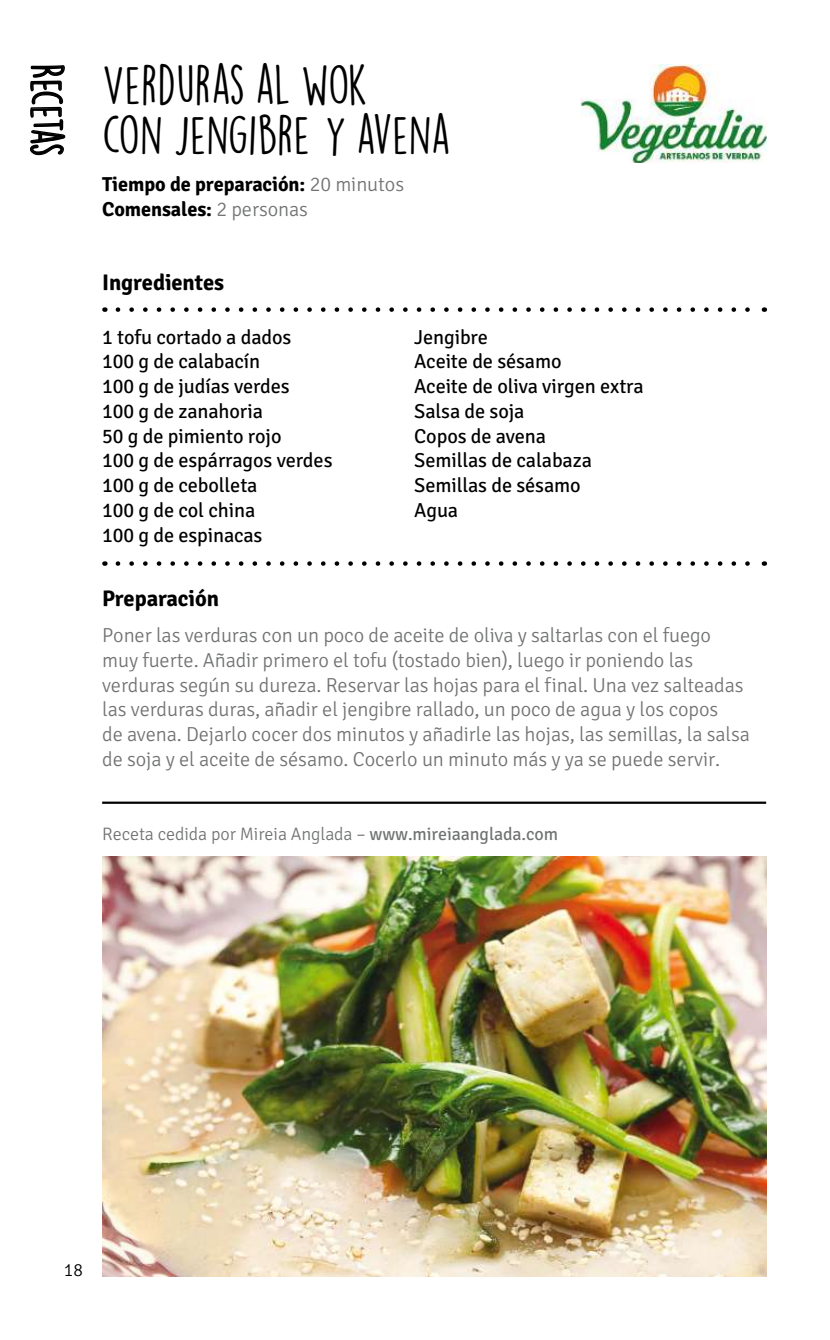
<style>
.page{position:relative;width:830px;height:1340px;background:#fff}
.page>*{position:absolute;margin:0;border:0;box-sizing:border-box;transform-origin:0 0}
.t1{font:49.5px/49.5px "DK Lemon Yellow Sun";color:#000}
.t2{font:40.5px "DK Lemon Yellow Sun";letter-spacing:-.04em;color:#000}
.t3{font:700 22.5px "Signika Negative";letter-spacing:-.005em;color:#000}
.t4{font:300 20.25px/24.8px "Signika Negative";letter-spacing:-.005em;color:#707172}
.t5{font:20.25px/24.8px "Signika Negative";letter-spacing:-.005em;color:#000}
.t6{font:700 20.25px/24.8px "Signika Negative";letter-spacing:-.005em;color:#000}
.t7{font:300 18px "Signika Negative";letter-spacing:-.005em;color:#707172}
.t8{font:300 18px "Signika Negative";color:#000}
.s1{font-weight:300;color:#707172}
.s2{font-weight:400}
</style>
<div class="page">
<svg style="left:30px;top:65px;width:36px;height:91px"></svg>
<img style="left:102px;top:856px;width:663px;height:420px">
<svg style="left:118px;top:307px;width:632px;height:5px"></svg>
<svg style="left:118px;top:561px;width:632px;height:5px"></svg>
<hr style="left:102px;top:801px;width:663px;height:2px;background:#000">
<img style="left:580px;top:65px;width:185px;height:98px">
<h2 class="t2" style="left:72px;top:64px;width:94px;rotate:90deg">RECETAS</h2>
<h1 class="t1" style="left:102px;top:59px;width:350px">VERDURAS AL WOK<br>CON JENGIBRE Y AVENA</h1>
<p class="t6" style="left:102px;top:172px;width:303px">Tiempo de preparación: <span class="s1">20 minutos<br></span>Comensales: <span class="s1">2 personas</span></p>
<p class="t3" style="left:102px;top:269px;width:123px">Ingredientes</p>
<p class="t5" style="left:102px;top:325px;width:232px">1 tofu cortado a dados<br>100 g de calabacín<br>100 g de judías verdes<br>100 g de zanahoria<br>50 g de pimiento rojo<br>100 g de espárragos verdes<br>100 g de cebolleta<br>100 g de col china<br>100 g de espinacas</p>
<p class="t5" style="left:414px;top:325px;width:231px">Jengibre<br>Aceite de sésamo<br>Aceite de oliva virgen extra<br>Salsa de soja<br>Copos de avena<br>Semillas de calabaza<br>Semillas de sésamo<br>Agua</p>
<p class="t3" style="left:102px;top:585px;width:118px">Preparación</p>
<p class="t4" style="left:102px;top:623px;width:649px">Poner las verduras con un poco de aceite de oliva y saltarlas con el fuego muy fuerte. Añadir primero el tofu (tostado bien), luego ir poniendo las verduras según su dureza. Reservar las hojas para el final. Una vez salteadas las verduras duras, añadir el jengibre rallado, un poco de agua y los copos<br>de avena. Dejarlo cocer dos minutos y añadirle las hojas, las semillas, la salsa de soja y el aceite de sésamo. Cocerlo un minuto más y ya se puede servir.</p>
<p class="t7" style="left:102px;top:823px;width:457px">Receta cedida por Mireia Anglada – <span class="s2">www.mireiaanglada.com</span></p>
<p class="t8" style="left:64px;top:1260px;width:21px">18</p>
</div>
